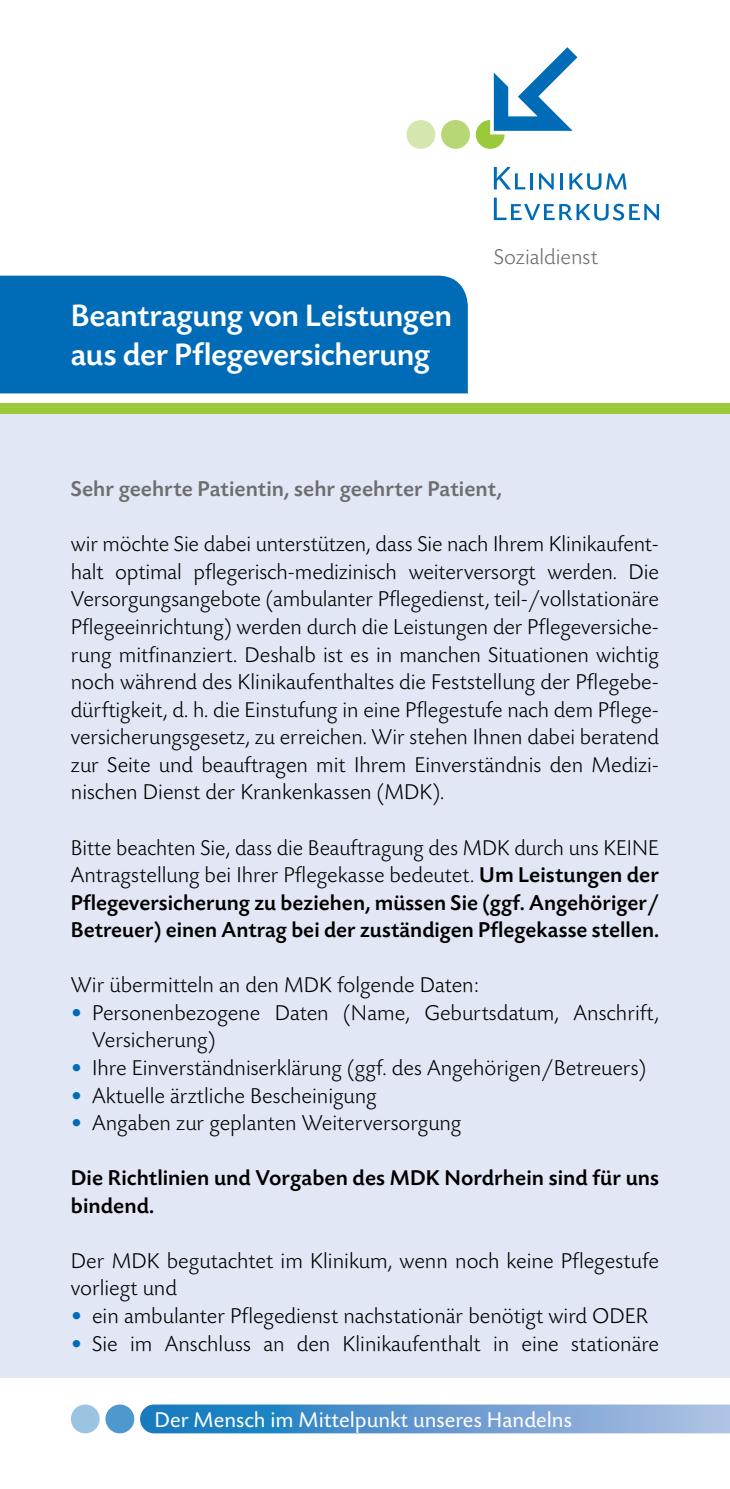
<style>
.page{position:relative;width:730px;height:1489px;background:#fff}
.page>*{position:absolute;margin:0;border:0;box-sizing:border-box;transform-origin:0 0}
.t1{font:500 32.5px/39px "Today Sans BEFOP";letter-spacing:-.01em;color:#fff}
.t2{font:300 22.5px/27.5px "Today Sans BEFOP";color:#000}
.t3{font:500 22.5px/27.5px "Today Sans BEFOP";color:#000;text-align:justify}
.t4{font:500 22.5px "Today Sans BEFOP";color:#6d6e71}
.t5{font:22.5px "Today Sans BEFOP";color:#fff}
.t6{font:300 22.5px "Today Sans BEFOP";color:#6d6e71}
.s1{font-weight:300}
.s2{color:#006cb7}
</style>
<div class="page">
<div style="left:0;top:413px;width:730px;height:965px;background:#e1e7f5"></div>
<div style="left:0;top:276px;width:468px;height:117px;background:#006cb7"></div>
<svg style="left:494px;top:167px;width:38px;height:22px"></svg>
<svg style="left:539px;top:173px;width:15px;height:17px"></svg>
<hr style="left:560px;top:173px;width:3px;height:16px;background:#006cb7">
<svg style="left:569px;top:173px;width:58px;height:17px"></svg>
<svg style="left:494px;top:198px;width:165px;height:22px"></svg>
<div style="left:441px;top:120px;width:29px;height:29px;background:#b7d776;border-radius:50%"></div>
<div style="left:406px;top:120px;width:29px;height:29px;background:#d4e7ae;border-radius:50%"></div>
<svg style="left:476px;top:47px;width:101px;height:102px"></svg>
<div style="left:71px;top:1404px;width:29px;height:29px;background:#9ac4e2;border-radius:50%"></div>
<div style="left:105px;top:1404px;width:29px;height:29px;background:#4d98cc;border-radius:50%"></div>
<svg style="left:140px;top:1404px;width:590px;height:29px;background:#629cd0"></svg>
<div style="left:0;top:403px;width:730px;height:10px;background:#9aca3c"></div>
<h1 class="t1" style="left:71px;top:297px;width:383px">Beantragung von Leistungen aus der Pflegeversicherung</h1>
<p class="t6" style="left:494px;top:245px;width:106px">Sozialdienst</p>
<p class="t4" style="left:71px;top:477px;width:433px">Sehr geehrte Patientin, sehr geehrter Patient,</p>
<p class="t2" style="left:71px;top:531px;width:590px;text-align:justify">wir möchte Sie dabei unterstützen, dass Sie nach Ihrem Klinikaufent&shy;halt optimal pflegerisch-medizinisch weiterversorgt werden. Die Versorgungsangebote (ambulanter Pflegedienst, teil-/vollstationäre Pflegeeinrichtung) werden durch die Leistungen der Pflegeversiche&shy;rung mitfinanziert. Deshalb ist es in manchen Situationen wichtig noch während des Klinikaufenthaltes die Feststellung der Pflegebe&shy;dürftigkeit, d. h. die Einstufung in eine Pflegestufe nach dem Pflege&shy;versicherungsgesetz, zu erreichen. Wir stehen Ihnen dabei beratend zur Seite und beauftragen mit Ihrem Einverständnis den Medizi&shy;nischen Dienst der Krankenkassen (MDK).</p>
<p class="t3" style="left:71px;top:834px;width:590px"><span class="s1">Bitte beachten Sie, dass die Beauftragung des MDK durch uns KEINE Antragstellung bei Ihrer Pflegekasse bedeutet.</span> Um Leistungen der Pflegeversicherung zu beziehen, müssen Sie (ggf. Angehöriger/ Betreuer) einen Antrag bei der zuständigen Pflegekasse stellen.</p>
<p class="t2" style="left:71px;top:972px;width:409px">Wir übermitteln an den MDK folgende Daten:</p>
<p class="t2" style="left:92px;top:999px;width:568px;text-indent:-21px"><span class="s2">•</span> Personenbezogene Daten (Name, Geburtsdatum, Anschrift,<br>Versicherung)</p>
<p class="t2" style="left:71px;top:1054px;width:577px"><span class="s2">•</span> Ihre Einverständniserklärung (ggf. des Angehörigen/Betreuers)</p>
<p class="t2" style="left:71px;top:1082px;width:307px"><span class="s2">•</span> Aktuelle ärztliche Bescheinigung</p>
<p class="t2" style="left:71px;top:1109px;width:392px"><span class="s2">•</span> Angaben zur geplanten Weiterversorgung</p>
<p class="t3" style="left:71px;top:1164px;width:590px">Die Richtlinien und Vorgaben des MDK Nordrhein sind für uns bindend.</p>
<p class="t2" style="left:71px;top:1247px;width:590px">Der MDK begutachtet im Klinikum, wenn noch keine Pflegestufe vorliegt und</p>
<p class="t2" style="left:71px;top:1302px;width:579px"><span class="s2">•</span> ein ambulanter Pflegedienst nachstationär benötigt wird ODER</p>
<p class="t2" style="left:71px;top:1330px;width:590px"><span class="s2">•</span> Sie im Anschluss an den Klinikaufenthalt in eine stationäre</p>
<p class="t5" style="left:154px;top:1407px;width:419px">Der Mensch im Mittelpunkt unseres Handelns</p>
</div>
